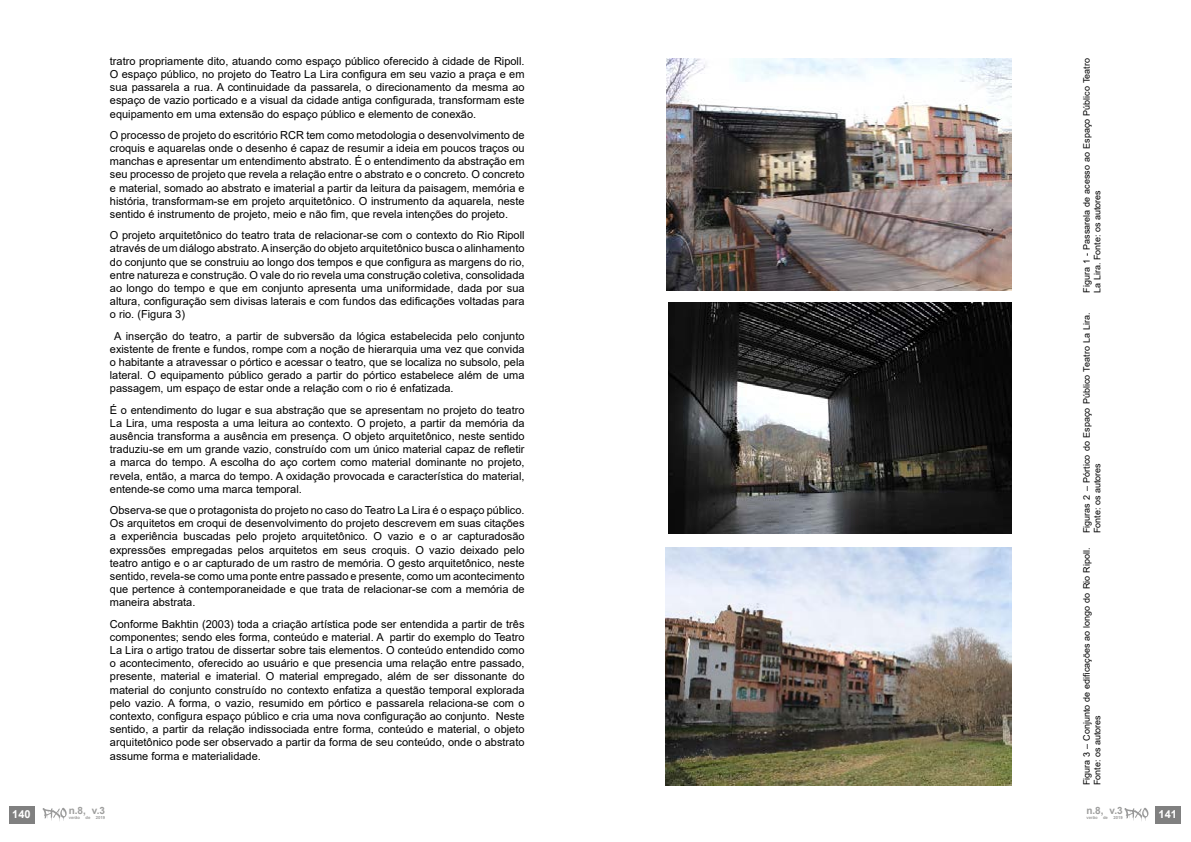
<style>
.page{position:relative;width:1191px;height:842px;background:#fff}
.page>*{position:absolute;margin:0;border:0;box-sizing:border-box;transform-origin:0 0}
.t1{font:11px/13.2px "Arial";color:#000;text-align:justify}
.t2{font:700 11px "Arial";color:#fff}
.t3{font:700 10px "Arial";color:#9d9d9c}
.t4{font:9px/10.8px "Arial";color:#000}
.t5{font:700 4.2px "Arial";color:#9d9d9c}
</style>
<div class="page">
<div style="left:1155px;top:806px;width:25px;height:17px;background:#808080"></div>
<svg style="left:1124px;top:808px;width:24px;height:13px"></svg>
<div style="left:9px;top:806px;width:25px;height:17px;background:#808080"></div>
<svg style="left:43px;top:808px;width:24px;height:13px"></svg>
<img style="left:666px;top:58px;width:345px;height:233px">
<img style="left:668px;top:303px;width:343px;height:230px">
<img style="left:666px;top:548px;width:345px;height:237px">
<p class="t1" style="left:110px;top:54px;width:416px">tratro propriamente dito, atuando como espaço público oferecido à cidade de Ripoll.<br>O espaço público, no projeto do Teatro La Lira configura em seu vazio a praça e em sua passarela a rua. A continuidade da passarela, o direcionamento da mesma ao espaço de vazio porticado e a visual da cidade antiga configurada, transformam este equipamento em uma extensão do espaço público e elemento de conexão.</p>
<p class="t1" style="left:110px;top:128px;width:416px">O processo de projeto do escritório RCR tem como metodologia o desenvolvimento de croquis e aquarelas onde o desenho é capaz de resumir a ideia em poucos traços ou manchas e apresentar um entendimento abstrato. É o entendimento da abstração em seu processo de projeto que revela a relação entre o abstrato e o concreto. O concreto e material, somado ao abstrato e imaterial a partir da leitura da paisagem, memória e história, transformam-se em projeto arquitetônico. O instrumento da aquarela, neste sentido é instrumento de projeto, meio e não fim, que revela intenções do projeto.</p>
<p class="t1" style="left:110px;top:229px;width:416px">O projeto arquitetônico do teatro trata de relacionar-se com o contexto do Rio Ripoll através de um diálogo abstrato. A inserção do objeto arquitetônico busca o alinhamento do conjunto que se construiu ao longo dos tempos e que configura as margens do rio, entre natureza e construção. O vale do rio revela uma construção coletiva, consolidada ao longo do tempo e que em conjunto apresenta uma uniformidade, dada por sua altura, configuração sem divisas laterais e com fundos das edificações voltadas para o rio. (Figura 3)</p>
<p class="t1" style="left:110px;top:329px;width:416px;text-indent:4px">A inserção do teatro, a partir de subversão da lógica estabelecida pelo conjunto existente de frente e fundos, rompe com a noção de hierarquia uma vez que convida o habitante a atravessar o pórtico e acessar o teatro, que se localiza no subsolo, pela lateral. O equipamento público gerado a partir do pórtico estabelece além de uma passagem, um espaço de estar onde a relação com o rio é enfatizada.</p>
<p class="t1" style="left:110px;top:403px;width:416px">É o entendimento do lugar e sua abstração que se apresentam no projeto do teatro La Lira, uma resposta a uma leitura ao contexto. O projeto, a partir da memória da ausência transforma a ausência em presença. O objeto arquitetônico, neste sentido traduziu-se em um grande vazio, construído com um único material capaz de refletir a marca do tempo. A escolha do aço cortem como material dominante no projeto, revela, então, a marca do tempo. A oxidação provocada e característica do material, entende-se como uma marca temporal.</p>
<p class="t1" style="left:110px;top:503px;width:416px">Observa-se que o protagonista do projeto no caso do Teatro La Lira é o espaço público.<br>Os arquitetos em croqui de desenvolvimento do projeto descrevem em suas citações a experiência buscadas pelo projeto arquitetônico. O vazio e o ar capturadosão expressões empregadas pelos arquitetos em seus croquis. O vazio deixado pelo teatro antigo e o ar capturado de um rastro de memória. O gesto arquitetônico, neste sentido, revela-se como uma ponte entre passado e presente, como um acontecimento que pertence à contemporaneidade e que trata de relacionar-se com a memória de maneira abstrata.</p>
<p class="t1" style="left:110px;top:617px;width:416px">Conforme Bakhtin (2003) toda a criação artística pode ser entendida a partir de três componentes; sendo eles forma, conteúdo e material. A partir do exemplo do Teatro La Lira o artigo tratou de dissertar sobre tais elementos. O conteúdo entendido como o acontecimento, oferecido ao usuário e que presencia uma relação entre passado, presente, material e imaterial. O material empregado, além de ser dissonante do material do conjunto construído no contexto enfatiza a questão temporal explorada pelo vazio. A forma, o vazio, resumido em pórtico e passarela relaciona-se com o contexto, configura espaço público e cria uma nova configuração ao conjunto. Neste sentido, a partir da relação indissociada entre forma, conteúdo e material, o objeto arquitetônico pode ser observado a partir da forma de seu conteúdo, onde o abstrato assume forma e materialidade.</p>
<p class="t4" style="left:1081px;top:293px;width:236px;rotate:-90deg">Figura 1 - Passarela de acesso ao Espaço Público Teatro<br>La Lira. Fonte: os autores</p>
<p class="t4" style="left:1081px;top:533px;width:223px;rotate:-90deg">Figuras 2 – Pórtico do Espaço Público Teatro La Lira.<br>Fonte: os autores</p>
<p class="t4" style="left:1081px;top:785px;width:239px;rotate:-90deg">Figura 3 – Conjunto de edificações ao longo do Rio Ripoll.<br>Fonte: os autores</p>
<p class="t3" style="left:69px;top:804px;width:38px">n.8, v.3</p>
<p class="t5" style="left:69px;top:815px;width:13px">verão</p>
<p class="t5" style="left:85px;top:815px;width:6px">de</p>
<p class="t5" style="left:96px;top:815px;width:11px">2019</p>
<p class="t3" style="left:1086px;top:804px;width:38px">n.8, v.3</p>
<p class="t2" style="left:12px;top:806px;width:20px">140</p>
<p class="t5" style="left:1086px;top:815px;width:13px">verão</p>
<p class="t5" style="left:1103px;top:815px;width:6px">de</p>
<p class="t5" style="left:1113px;top:815px;width:11px">2019</p>
<p class="t2" style="left:1158px;top:806px;width:20px">141</p>
</div>
